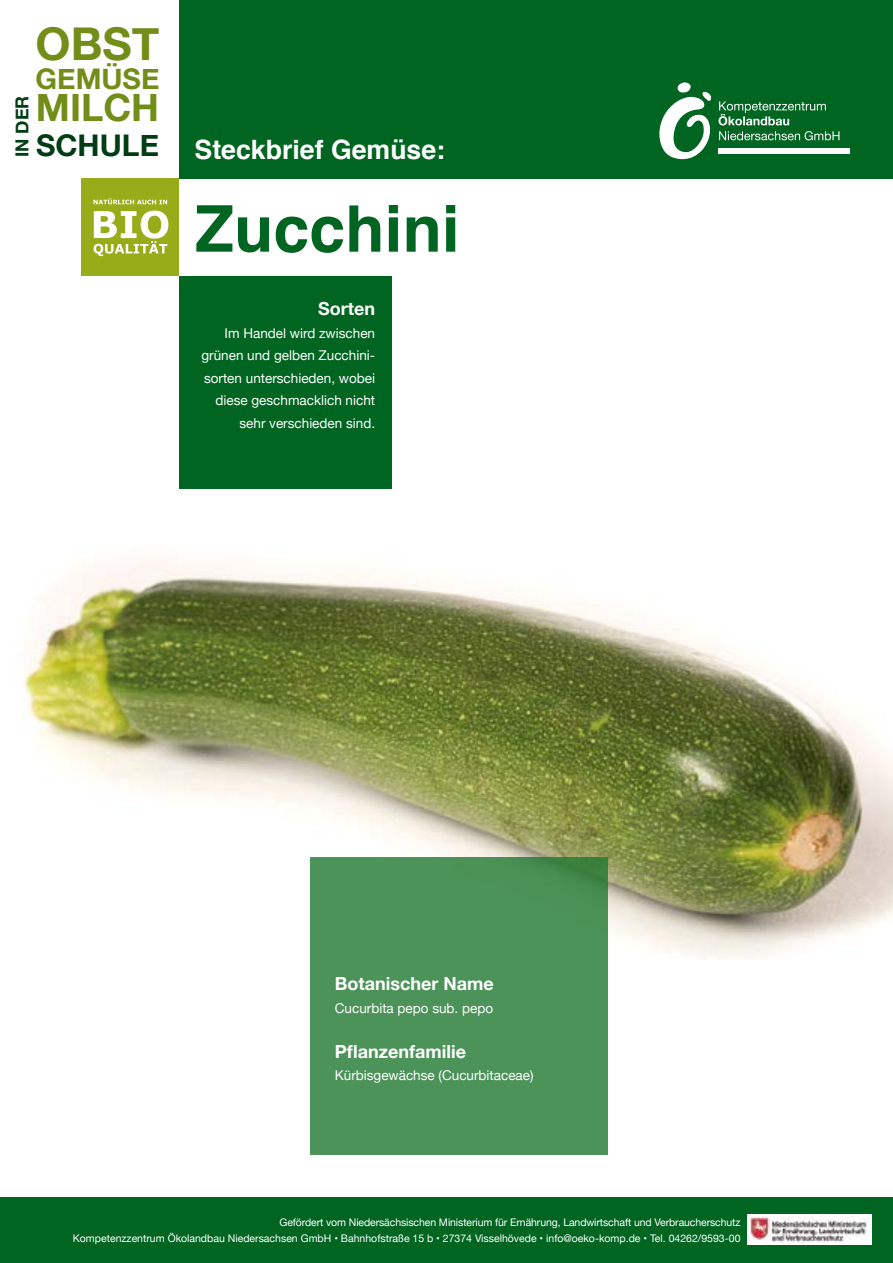
<style>
.page{position:relative;width:893px;height:1263px;background:#fff}
.page>*{position:absolute;margin:0;border:0;box-sizing:border-box;transform-origin:0 0}
.t1{font:700 64.5px "Helvetica";color:#006521}
.t2{font:700 45.15px "Helvetica Neue";color:#728d18}
.t3{font:700 37.65px "Helvetica Neue";color:#728d18}
.t4{font:700 28.5px "Helvetica Neue";color:#728d18}
.t5{font:700 26.7px "Helvetica";color:#fff}
.t6{font:700 18px "Helvetica Neue";color:#fff}
.t7{font:700 18px "Helvetica Neue";color:#003d14}
.t8{font:13.5px/22.5px "Helvetica Neue";color:#fff;text-align:right}
.t9{font:10.5px/15.6px "Helvetica Neue";color:#fff;text-align:right}
.s1{font-family:"Helvetica Neue";font-size:29.85px;color:#003d14}
</style>
<div class="page">
<div style="left:0;top:0;width:893px;height:179px;background:#006521"></div>
<div style="left:0;top:0;width:179px;height:179px;background:#fff"></div>
<div style="left:718px;top:148px;width:131px;height:6px;background:#fff"></div>
<svg style="left:659px;top:82px;width:53px;height:78px"></svg>
<svg style="left:719px;top:131px;width:120px;height:9px"></svg>
<svg style="left:718px;top:102px;width:108px;height:23px"></svg>
<div style="left:82px;top:179px;width:97px;height:97px;background:#96ac19"></div>
<svg style="left:94px;top:198px;width:73px;height:6px"></svg>
<svg style="left:94px;top:211px;width:74px;height:45px"></svg>
<img style="left:23px;top:562px;width:870px;height:398px">
<div style="left:310px;top:857px;width:298px;height:297px;background:#4c9359"></div>
<div style="left:179px;top:276px;width:213px;height:213px;background:#006521"></div>
<div style="left:0;top:1197px;width:893px;height:66px;background:#006521"></div>
<div style="left:747px;top:1214px;width:125px;height:31px;background:#fff"></div>
<img style="left:749px;top:1215px;width:120px;height:27px">
<h3 class="t7" style="left:8px;top:157px;width:63px;rotate:-90deg">IN DER</h3>
<h2 class="t2" style="left:36px;top:8px;width:125px">OBST</h2>
<h3 class="t4" style="left:36px;top:57px;width:125px">GEMÜSE</h3>
<h3 class="t3" style="left:36px;top:78px;width:125px">MILCH</h3>
<h3 class="t5" style="left:36px;top:129px;width:411px"><span class="s1">SCHULE</span> Steckbrief Gemüse:</h3>
<h1 class="t1" style="left:195px;top:177px;width:267px">Zucchini</h1>
<h3 class="t6" style="left:318px;top:294px;width:59px">Sorten</h3>
<p class="t8" style="left:202px;top:322px;width:175px">Im Handel wird zwischen grünen und gelben Zucchini&shy;sorten unterschieden, wobei diese geschmacklich nicht sehr verschieden sind.</p>
<h3 class="t6" style="left:335px;top:969px;width:160px">Botanischer Name</h3>
<p class="t8" style="left:335px;top:997px;width:160px">Cucurbita pepo sub. pepo</p>
<h3 class="t6" style="left:335px;top:1037px;width:133px">Pflanzenfamilie</h3>
<p class="t8" style="left:335px;top:1065px;width:200px">Kürbisgewächse (Cucurbitaceae)</p>
<p class="t9" style="left:73px;top:1215px;width:669px">Gefördert vom Niedersächsischen Ministerium für Ernährung, Landwirtschaft und Verbraucherschutz<br>Kompetenzzentrum Ökolandbau Niedersachsen GmbH • Bahnhofstraße 15 b • 27374 Visselhövede • info@oeko-komp.de • Tel. 04262/9593-00</p>
</div>
